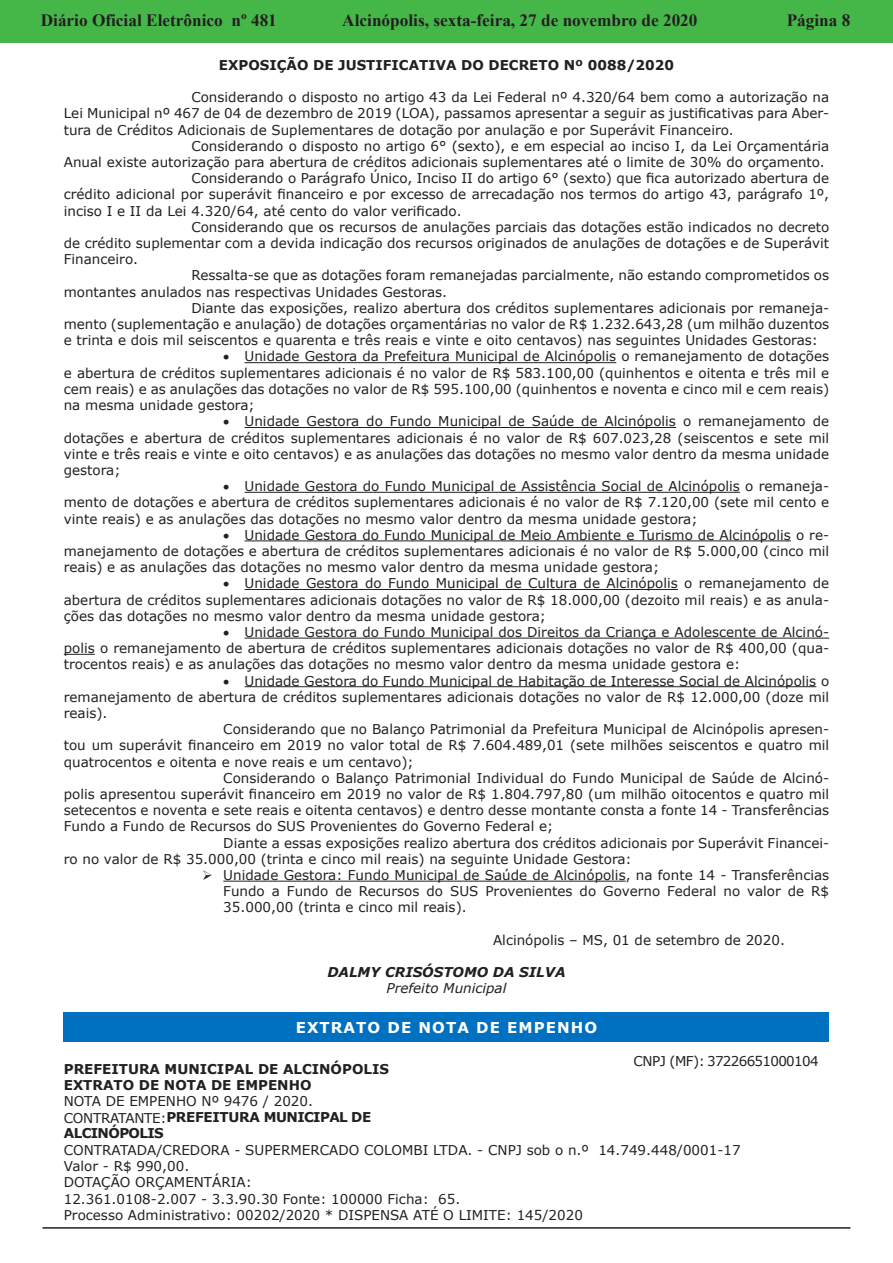
<style>
.page{position:relative;width:893px;height:1263px;background:#fff}
.page>*{position:absolute;margin:0;border:0;box-sizing:border-box;transform-origin:0 0}
.t1{font:700 17.25px "Times New Roman";color:#231f20}
.t2{font:700 15px "Verdana";letter-spacing:.07em;color:#fff}
.Sem_Espaçamento{font:13.5px/16.2px "Verdana";color:#231f20;text-align:justify}
.Body_Text{font:13.5px/15.8px "Verdana";color:#231f20}
.Body_Text-2{font:700 13.5px "Verdana";color:#231f20}
.Sem_Espaçamento-2{font:700 13.5px "Verdana";color:#231f20}
.Body_Text-3{font:13.5px "Verdana";letter-spacing:-.05em;color:#231f20}
.Sem_Espaçamento-3{font:italic 700 13.5px "Verdana";color:#231f20}
.Sem_Espaçamento-4{font:italic 13.5px "Verdana";color:#231f20}
.s1{font-weight:700}
</style>
<div class="page">
<div style="left:0;top:0;width:893px;height:43px;background:#45b749"></div>
<hr style="left:43px;top:1227px;width:807px;height:2px;background:#231f20">
<hr style="left:245px;top:362px;width:371px;height:1px;background:#231f20">
<hr style="left:245px;top:427px;width:431px;height:1px;background:#231f20">
<hr style="left:245px;top:492px;width:495px;height:1px;background:#231f20">
<hr style="left:245px;top:540px;width:546px;height:1px;background:#231f20">
<hr style="left:245px;top:589px;width:433px;height:1px;background:#231f20">
<hr style="left:245px;top:638px;width:584px;height:1px;background:#231f20">
<hr style="left:64px;top:654px;width:31px;height:1px;background:#231f20">
<hr style="left:245px;top:686px;width:571px;height:1px;background:#231f20">
<hr style="left:223px;top:881px;width:403px;height:1px;background:#231f20">
<div style="left:64px;top:1012px;width:765px;height:29px;background:#0070c0"></div>
<p class="t1" style="left:41px;top:7px;width:238px">Diário Oficial Eletrônico nº 481</p>
<p class="t1" style="left:342px;top:7px;width:357px">Alcinópolis, sexta-feira, 27 de novembro de 2020</p>
<p class="t1" style="left:787px;top:7px;width:65px">Página 8</p>
<p class="Sem_Espaçamento-2" style="left:219px;top:55px;width:457px">EXPOSIÇÃO DE JUSTIFICATIVA DO DECRETO Nº 0088/2020</p>
<p class="Sem_Espaçamento" style="left:64px;top:89px;width:767px;text-indent:128px">Considerando o disposto no artigo 43 da Lei Federal nº 4.320/64 bem como a autorização na Lei Municipal nº 467 de 04 de dezembro de 2019 (LOA), passamos apresentar a seguir as justificativas para Aber&shy;tura de Créditos Adicionais de Suplementares de dotação por anulação e por Superávit Financeiro.</p>
<p class="Sem_Espaçamento" style="left:64px;top:138px;width:767px;text-indent:128px">Considerando o disposto no artigo 6° (sexto), e em especial ao inciso I, da Lei Orçamentária<br>Anual existe autorização para abertura de créditos adicionais suplementares até o limite de 30% do orçamento.</p>
<p class="Sem_Espaçamento" style="left:64px;top:170px;width:767px;text-indent:128px">Considerando o Parágrafo Único, Inciso II do artigo 6° (sexto) que fica autorizado abertura de crédito adicional por superávit financeiro e por excesso de arrecadação nos termos do artigo 43, parágrafo 1º, inciso I e II da Lei 4.320/64, até cento do valor verificado.</p>
<p class="Sem_Espaçamento" style="left:64px;top:219px;width:767px;text-indent:128px">Considerando que os recursos de anulações parciais das dotações estão indicados no decreto de crédito suplementar com a devida indicação dos recursos originados de anulações de dotações e de Superávit Financeiro.</p>
<p class="Sem_Espaçamento" style="left:64px;top:267px;width:767px;text-indent:128px">Ressalta-se que as dotações foram remanejadas parcialmente, não estando comprometidos os montantes anulados nas respectivas Unidades Gestoras.</p>
<p class="Sem_Espaçamento" style="left:64px;top:300px;width:767px;text-indent:128px">Diante das exposições, realizo abertura dos créditos suplementares adicionais por remaneja&shy;mento (suplementação e anulação) de dotações orçamentárias no valor de R$ 1.232.643,28 (um milhão duzentos e trinta e dois mil seiscentos e quarenta e três reais e vinte e oito centavos) nas seguintes Unidades Gestoras:</p>
<p class="Sem_Espaçamento" style="left:64px;top:348px;width:767px;text-indent:160px">• Unidade Gestora da Prefeitura Municipal de Alcinópolis o remanejamento de dotações e abertura de créditos suplementares adicionais é no valor de R$ 583.100,00 (quinhentos e oitenta e três mil e cem reais) e as anulações das dotações no valor de R$ 595.100,00 (quinhentos e noventa e cinco mil e cem reais) na mesma unidade gestora;</p>
<p class="Sem_Espaçamento" style="left:64px;top:413px;width:767px;text-indent:160px">• Unidade Gestora do Fundo Municipal de Saúde de Alcinópolis o remanejamento de dotações e abertura de créditos suplementares adicionais é no valor de R$ 607.023,28 (seiscentos e sete mil vinte e três reais e vinte e oito centavos) e as anulações das dotações no mesmo valor dentro da mesma unidade gestora;</p>
<p class="Sem_Espaçamento" style="left:64px;top:478px;width:767px;text-indent:160px">• Unidade Gestora do Fundo Municipal de Assistência Social de Alcinópolis o remaneja&shy;mento de dotações e abertura de créditos suplementares adicionais é no valor de R$ 7.120,00 (sete mil cento e vinte reais) e as anulações das dotações no mesmo valor dentro da mesma unidade gestora;</p>
<p class="Sem_Espaçamento" style="left:64px;top:527px;width:767px;text-indent:160px">• Unidade Gestora do Fundo Municipal de Meio Ambiente e Turismo de Alcinópolis o re&shy;manejamento de dotações e abertura de créditos suplementares adicionais é no valor de R$ 5.000,00 (cinco mil reais) e as anulações das dotações no mesmo valor dentro da mesma unidade gestora;</p>
<p class="Sem_Espaçamento" style="left:64px;top:575px;width:767px;text-indent:160px">• Unidade Gestora do Fundo Municipal de Cultura de Alcinópolis o remanejamento de abertura de créditos suplementares adicionais dotações no valor de R$ 18.000,00 (dezoito mil reais) e as anula&shy;ções das dotações no mesmo valor dentro da mesma unidade gestora;</p>
<p class="Sem_Espaçamento" style="left:64px;top:624px;width:767px;text-indent:160px">• Unidade Gestora do Fundo Municipal dos Direitos da Criança e Adolescente de Alcinó&shy;polis o remanejamento de abertura de créditos suplementares adicionais dotações no valor de R$ 400,00 (qua&shy;trocentos reais) e as anulações das dotações no mesmo valor dentro da mesma unidade gestora e:</p>
<p class="Sem_Espaçamento" style="left:64px;top:672px;width:767px;text-indent:160px">• Unidade Gestora do Fundo Municipal de Habitação de Interesse Social de Alcinópolis o remanejamento de abertura de créditos suplementares adicionais dotações no valor de R$ 12.000,00 (doze mil reais).</p>
<p class="Sem_Espaçamento" style="left:64px;top:721px;width:767px;text-indent:160px">Considerando que no Balanço Patrimonial da Prefeitura Municipal de Alcinópolis apresen&shy;tou um superávit financeiro em 2019 no valor total de R$ 7.604.489,01 (sete milhões seiscentos e quatro mil quatrocentos e oitenta e nove reais e um centavo);</p>
<p class="Sem_Espaçamento" style="left:64px;top:770px;width:767px;text-indent:160px">Considerando o Balanço Patrimonial Individual do Fundo Municipal de Saúde de Alcinó&shy;polis apresentou superávit financeiro em 2019 no valor de R$ 1.804.797,80 (um milhão oitocentos e quatro mil setecentos e noventa e sete reais e oitenta centavos) e dentro desse montante consta a fonte 14 - Transferências Fundo a Fundo de Recursos do SUS Provenientes do Governo Federal e;</p>
<p class="Sem_Espaçamento" style="left:64px;top:834px;width:767px;text-indent:160px">Diante a essas exposições realizo abertura dos créditos adicionais por Superávit Financei&shy;ro no valor de R$ 35.000,00 (trinta e cinco mil reais) na seguinte Unidade Gestora:</p>
<p class="Sem_Espaçamento" style="left:223px;top:867px;width:607px;text-indent:-21px">➢ Unidade Gestora: Fundo Municipal de Saúde de Alcinópolis, na fonte 14 - Transferências Fundo a Fundo de Recursos do SUS Provenientes do Governo Federal no valor de R$ 35.000,00 (trinta e cinco mil reais).</p>
<p class="Sem_Espaçamento" style="left:493px;top:932px;width:293px">Alcinópolis – MS, 01 de setembro de 2020.</p>
<p class="Sem_Espaçamento-3" style="left:327px;top:963px;width:240px">DALMY CRISÓSTOMO DA SILVA</p>
<p class="Sem_Espaçamento-4" style="left:387px;top:979px;width:121px">Prefeito Municipal</p>
<p class="t2" style="left:296px;top:1016px;width:303px">EXTRATO DE NOTA DE EMPENHO</p>
<p class="Body_Text-2" style="left:64px;top:1059px;width:327px">PREFEITURA MUNICIPAL DE ALCINÓPOLIS</p>
<p class="Body_Text-3" style="left:634px;top:1052px;width:186px">CNPJ (MF): 37226651000104</p>
<p class="Body_Text-2" style="left:64px;top:1076px;width:249px">EXTRATO DE NOTA DE EMPENHO</p>
<p class="Body_Text" style="left:64px;top:1093px;width:309px">NOTA DE EMPENHO Nº 9476 / 2020.<br>CONTRATANTE:<span class="s1">PREFEITURA MUNICIPAL DE<br>ALCINÓPOLIS</span></p>
<p class="Body_Text" style="left:64px;top:1142px;width:678px">CONTRATADA/CREDORA - SUPERMERCADO COLOMBI LTDA. - CNPJ sob o n.º 14.749.448/0001-17</p>
<p class="Body_Text" style="left:64px;top:1158px;width:127px">Valor - R$ 990,00.</p>
<p class="Body_Text" style="left:64px;top:1174px;width:190px">DOTAÇÃO ORÇAMENTÁRIA:</p>
<p class="Body_Text" style="left:64px;top:1191px;width:398px">12.361.0108-2.007 - 3.3.90.30 Fonte: 100000 Ficha: 65.</p>
<p class="Body_Text" style="left:64px;top:1207px;width:521px">Processo Administrativo: 00202/2020 * DISPENSA ATÉ O LIMITE: 145/2020</p>
</div>
